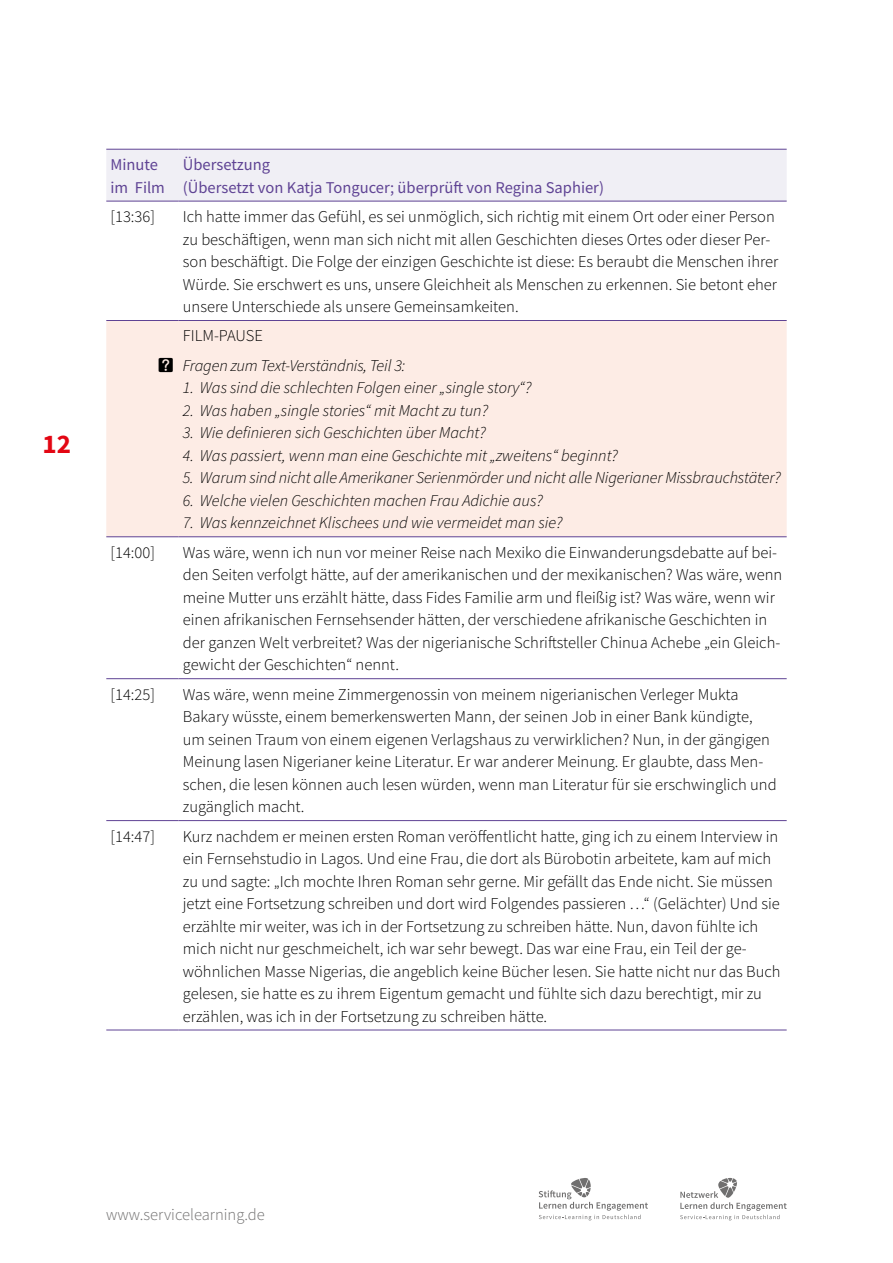
<style>
.page{position:relative;width:893px;height:1263px;background:#fff}
.page>*{position:absolute;margin:0;border:0;box-sizing:border-box;transform-origin:0 0}
.t1{font:700 27px "Source Sans Pro";color:#e30613}
.t2{font:300 16.5px/22.5px "Source Sans Pro";color:#000}
.t3{font:italic 300 16.5px "Source Sans Pro";color:#000}
.t4{font:16.5px/22.5px "Source Sans Pro";color:#5f4394}
.t5{font:300 16.5px "Source Sans Pro";color:#706f6f}
</style>
<div class="page">
<svg style="left:539px;top:1178px;width:109px;height:42px"></svg>
<svg style="left:680px;top:1178px;width:107px;height:42px"></svg>
<div style="left:106px;top:150px;width:681px;height:51px;background:#f0eff5"></div>
<div style="left:106px;top:321px;width:681px;height:215px;background:#fdece5"></div>
<hr style="left:106px;top:149px;width:73px;height:1px;background:#5f4394">
<hr style="left:179px;top:149px;width:608px;height:1px;background:#5f4394">
<hr style="left:106px;top:201px;width:73px;height:1px;background:#5f4394">
<hr style="left:179px;top:201px;width:608px;height:1px;background:#5f4394">
<hr style="left:106px;top:320px;width:73px;height:1px;background:#5f4394">
<hr style="left:179px;top:320px;width:608px;height:1px;background:#5f4394">
<hr style="left:106px;top:536px;width:73px;height:1px;background:#5f4394">
<hr style="left:179px;top:536px;width:608px;height:1px;background:#5f4394">
<hr style="left:106px;top:678px;width:73px;height:1px;background:#5f4394">
<hr style="left:179px;top:678px;width:608px;height:1px;background:#5f4394">
<hr style="left:106px;top:820px;width:73px;height:1px;background:#5f4394">
<hr style="left:179px;top:820px;width:608px;height:1px;background:#5f4394">
<hr style="left:106px;top:1029px;width:73px;height:1px;background:#5f4394">
<hr style="left:179px;top:1029px;width:608px;height:1px;background:#5f4394">
<svg style="left:159px;top:357px;width:14px;height:15px"></svg>
<h1 class="t1" style="left:43px;top:426px;width:30px">12</h1>
<p class="t4" style="left:111px;top:153px;width:56px">Minute im Film</p>
<p class="t4" style="left:183px;top:153px;width:423px">Übersetzung<br>(Übersetzt von Katja Tongucer; überprüft von Regina Saphier)</p>
<p class="t2" style="left:111px;top:205px;width:46px">[13:36]</p>
<p class="t2" style="left:183px;top:205px;width:597px">Ich hatte immer das Gefühl, es sei unmöglich, sich richtig mit einem Ort oder einer Person zu beschäftigen, wenn man sich nicht mit allen Geschichten dieses Ortes oder dieser Per&shy;son beschäftigt. Die Folge der einzigen Geschichte ist diese: Es beraubt die Menschen ihrer Würde. Sie erschwert es uns, unsere Gleichheit als Menschen zu erkennen. Sie betont eher unsere Unterschiede als unsere Gemeinsamkeiten.</p>
<p class="t2" style="left:183px;top:325px;width:82px">FILM-PAUSE</p>
<p class="t3" style="left:183px;top:355px;width:224px">Fragen zum Text-Verständnis, Teil 3:</p>
<p class="t3" style="left:183px;top:378px;width:350px">1. Was sind die schlechten Folgen einer „single story“?</p>
<p class="t3" style="left:183px;top:400px;width:307px">2. Was haben „single stories“ mit Macht zu tun?</p>
<p class="t3" style="left:183px;top:423px;width:305px">3. Wie definieren sich Geschichten über Macht?</p>
<p class="t3" style="left:183px;top:445px;width:437px">4. Was passiert, wenn man eine Geschichte mit „zweitens“ beginnt?</p>
<p class="t3" style="left:183px;top:468px;width:600px">5. Warum sind nicht alle Amerikaner Serienmörder und nicht alle Nigerianer Missbrauchstäter?</p>
<p class="t3" style="left:183px;top:490px;width:361px">6. Welche vielen Geschichten machen Frau Adichie aus?</p>
<p class="t3" style="left:183px;top:513px;width:381px">7. Was kennzeichnet Klischees und wie vermeidet man sie?</p>
<p class="t2" style="left:111px;top:541px;width:46px">[14:00]</p>
<p class="t2" style="left:183px;top:541px;width:601px">Was wäre, wenn ich nun vor meiner Reise nach Mexiko die Einwanderungsdebatte auf bei&shy;den Seiten verfolgt hätte, auf der amerikanischen und der mexikanischen? Was wäre, wenn meine Mutter uns erzählt hätte, dass Fides Familie arm und fleißig ist? Was wäre, wenn wir einen afrikanischen Fernsehsender hätten, der verschiedene afrikanische Geschichten in der ganzen Welt verbreitet? Was der nigerianische Schriftsteller Chinua Achebe „ein Gleich&shy;gewicht der Geschichten“ nennt.</p>
<p class="t2" style="left:111px;top:683px;width:46px">[14:25]</p>
<p class="t2" style="left:183px;top:683px;width:595px">Was wäre, wenn meine Zimmergenossin von meinem nigerianischen Verleger Mukta Bakary wüsste, einem bemerkenswerten Mann, der seinen Job in einer Bank kündigte, um seinen Traum von einem eigenen Verlagshaus zu verwirklichen? Nun, in der gängigen Meinung lasen Nigerianer keine Literatur. Er war anderer Meinung. Er glaubte, dass Men&shy;schen, die lesen können auch lesen würden, wenn man Literatur für sie erschwinglich und zugänglich macht.</p>
<p class="t2" style="left:111px;top:825px;width:46px">[14:47]</p>
<p class="t2" style="left:183px;top:825px;width:599px">Kurz nachdem er meinen ersten Roman veröffentlicht hatte, ging ich zu einem Interview in ein Fernsehstudio in Lagos. Und eine Frau, die dort als Bürobotin arbeitete, kam auf mich zu und sagte: „Ich mochte Ihren Roman sehr gerne. Mir gefällt das Ende nicht. Sie müssen jetzt eine Fortsetzung schreiben und dort wird Folgendes passieren …“ (Gelächter) Und sie erzählte mir weiter, was ich in der Fortsetzung zu schreiben hätte. Nun, davon fühlte ich mich nicht nur geschmeichelt, ich war sehr bewegt. Das war eine Frau, ein Teil der ge&shy;wöhnlichen Masse Nigerias, die angeblich keine Bücher lesen. Sie hatte nicht nur das Buch gelesen, sie hatte es zu ihrem Eigentum gemacht und fühlte sich dazu berechtigt, mir zu erzählen, was ich in der Fortsetzung zu schreiben hätte.</p>
<p class="t5" style="left:106px;top:1205px;width:160px">www.servicelearning.de</p>
</div>
